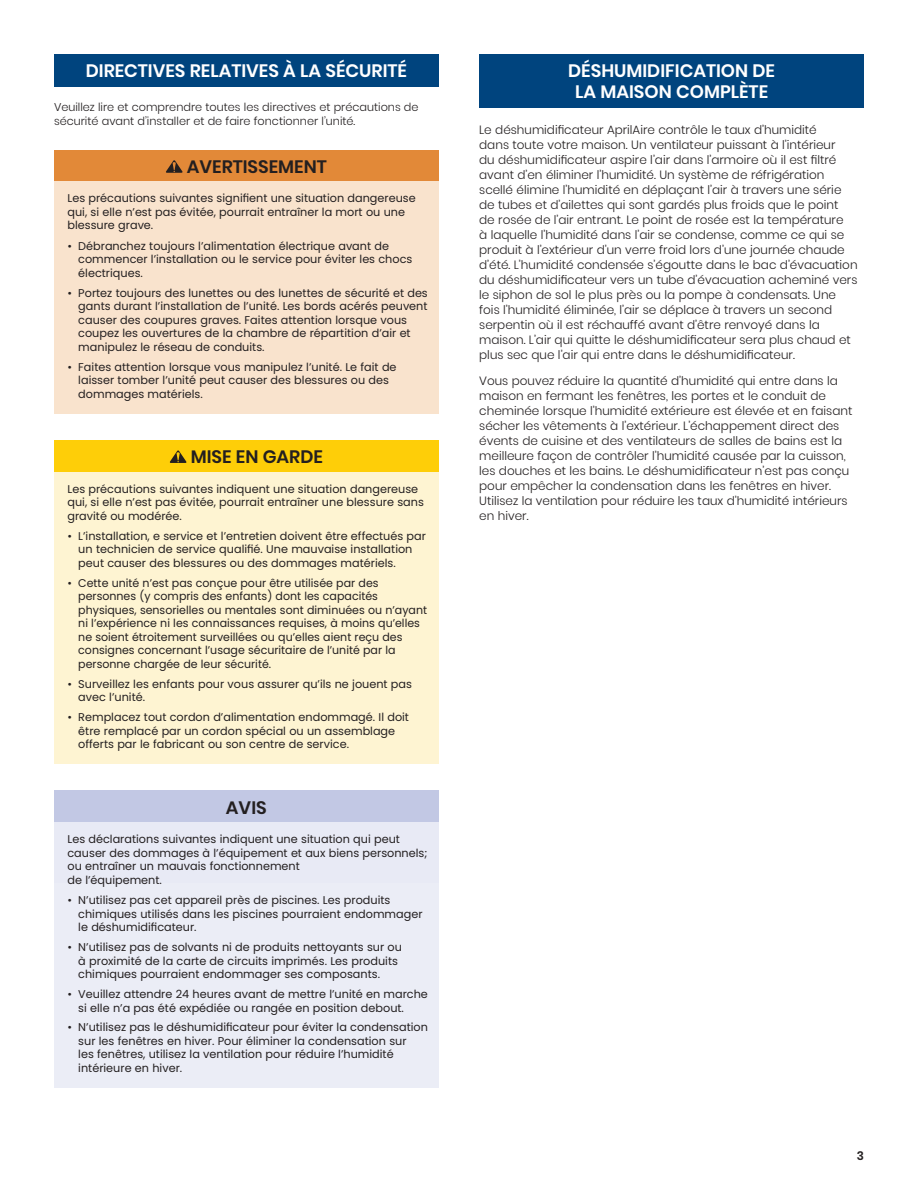
<style>
.page{position:relative;width:918px;height:1188px;background:#fff}
.page>*{position:absolute;margin:0;border:0;box-sizing:border-box;transform-origin:0 0}
.t1{font:600 18px/21px "Poppins";color:#fff;text-align:center}
.t2{font:600 18px "Poppins";color:#231f20}
.t3{font:300 12px/15px "Poppins";color:#231f20}
.t4{font:600 12px "Poppins";color:#231f20}
.t5{font:11.25px/13.5px "Poppins";color:#231f20}
.t6{font:300 11.25px/13.5px "Poppins";color:#231f20}
</style>
<div class="page">
<div style="left:54px;top:54px;width:385px;height:33px;background:#00447e"></div>
<div style="left:54px;top:150px;width:385px;height:32px;background:#e28938"></div>
<svg style="left:166px;top:160px;width:17px;height:13px"></svg>
<div style="left:54px;top:181px;width:385px;height:64px;background:#f9e3cd"></div>
<div style="left:54px;top:229px;width:385px;height:64px;background:#f9e3cd"></div>
<div style="left:54px;top:276px;width:385px;height:90px;background:#f9e3cd"></div>
<div style="left:54px;top:350px;width:385px;height:63px;background:#f9e3cd"></div>
<div style="left:54px;top:440px;width:385px;height:33px;background:#fece08"></div>
<svg style="left:170px;top:450px;width:17px;height:13px"></svg>
<div style="left:54px;top:472px;width:385px;height:63px;background:#fef4d2"></div>
<div style="left:54px;top:519px;width:385px;height:64px;background:#fef4d2"></div>
<div style="left:54px;top:566px;width:385px;height:118px;background:#fef4d2"></div>
<div style="left:54px;top:667px;width:385px;height:50px;background:#fef4d2"></div>
<div style="left:54px;top:700px;width:385px;height:64px;background:#fef4d2"></div>
<div style="left:54px;top:790px;width:385px;height:33px;background:#c2c8e4"></div>
<div style="left:54px;top:822px;width:385px;height:78px;background:#e8eaf5"></div>
<div style="left:54px;top:883px;width:385px;height:64px;background:#ebedf6"></div>
<div style="left:54px;top:930px;width:385px;height:64px;background:#ebedf6"></div>
<div style="left:54px;top:977px;width:385px;height:50px;background:#ebedf6"></div>
<div style="left:54px;top:1010px;width:385px;height:78px;background:#ebedf6"></div>
<div style="left:479px;top:54px;width:385px;height:54px;background:#00447e"></div>
<h1 class="t1" style="left:86px;top:61px;width:323px">DIRECTIVES RELATIVES À LA SÉCURITÉ</h1>
<p class="t6" style="left:54px;top:101px;width:366px">Veuillez lire et comprendre toutes les directives et précautions de sécurité avant d’installer et de faire fonctionner l’unité.</p>
<h1 class="t2" style="left:187px;top:156px;width:142px">AVERTISSEMENT</h1>
<p class="t5" style="left:68px;top:192px;width:350px">Les précautions suivantes signifient une situation dangereuse qui, si elle n’est pas évitée, pourrait entraîner la mort ou une blessure grave.</p>
<p class="t5" style="left:78px;top:239px;width:336px;text-indent:-11px">• Débranchez toujours l’alimentation électrique avant de commencer l’installation ou le service pour éviter les chocs électriques.</p>
<p class="t5" style="left:78px;top:286px;width:351px;text-indent:-11px">• Portez toujours des lunettes ou des lunettes de sécurité et des gants durant l’installation de l’unité. Les bords acérés peuvent causer des coupures graves. Faites attention lorsque vous coupez les ouvertures de la chambre de répartition d’air et manipulez le réseau de conduits.</p>
<p class="t5" style="left:78px;top:360px;width:320px;text-indent:-11px">• Faites attention lorsque vous manipulez l’unité. Le fait de laisser tomber l’unité peut causer des blessures ou des dommages matériels.</p>
<h1 class="t2" style="left:191px;top:446px;width:134px">MISE EN GARDE</h1>
<p class="t5" style="left:68px;top:482px;width:358px">Les précautions suivantes indiquent une situation dangereuse qui, si elle n’est pas évitée, pourrait entraîner une blessure sans gravité ou modérée.</p>
<p class="t5" style="left:78px;top:529px;width:349px;text-indent:-11px">• L’installation, e service et l’entretien doivent être effectués par un technicien de service qualifié. Une mauvaise installation peut causer des blessures ou des dommages matériels.</p>
<p class="t5" style="left:78px;top:576px;width:350px;text-indent:-11px">• Cette unité n’est pas conçue pour être utilisée par des personnes (y compris des enfants) dont les capacités physiques, sensorielles ou mentales sont diminuées ou n’ayant ni l’expérience ni les connaissances requises, à moins qu’elles ne soient étroitement surveillées ou qu’elles aient reçu des consignes concernant l’usage sécuritaire de l’unité par la personne chargée de leur sécurité.</p>
<p class="t5" style="left:78px;top:677px;width:335px;text-indent:-11px">• Surveillez les enfants pour vous assurer qu’ils ne jouent pas avec l’unité.</p>
<p class="t5" style="left:78px;top:711px;width:332px;text-indent:-11px">• Remplacez tout cordon d’alimentation endommagé. Il doit être remplacé par un cordon spécial ou un assemblage offerts par le fabricant ou son centre de service.</p>
<h1 class="t2" style="left:226px;top:797px;width:42px">AVIS</h1>
<p class="t5" style="left:68px;top:833px;width:361px">Les déclarations suivantes indiquent une situation qui peut causer des dommages à l’équipement et aux biens personnels; ou entraîner un mauvais fonctionnement<br>de l’équipement.</p>
<p class="t5" style="left:78px;top:893px;width:346px;text-indent:-11px">• N’utilisez pas cet appareil près de piscines. Les produits chimiques utilisés dans les piscines pourraient endommager le déshumidificateur.</p>
<p class="t5" style="left:78px;top:940px;width:325px;text-indent:-11px">• N’utilisez pas de solvants ni de produits nettoyants sur ou à proximité de la carte de circuits imprimés. Les produits chimiques pourraient endommager ses composants.</p>
<p class="t5" style="left:78px;top:987px;width:351px;text-indent:-11px">• Veuillez attendre 24 heures avant de mettre l’unité en marche si elle n’a pas été expédiée ou rangée en position debout.</p>
<p class="t5" style="left:78px;top:1021px;width:351px;text-indent:-11px">• N’utilisez pas le déshumidificateur pour éviter la condensation sur les fenêtres en hiver. Pour éliminer la condensation sur<br>les fenêtres, utilisez la ventilation pour réduire l’humidité intérieure en hiver.</p>
<h1 class="t1" style="left:568px;top:61px;width:208px">DÉSHUMIDIFICATION DE<br>LA MAISON COMPLÈTE</h1>
<p class="t3" style="left:479px;top:122px;width:380px">Le déshumidificateur AprilAire contrôle le taux d’humidité<br>dans toute votre maison. Un ventilateur puissant à l’intérieur<br>du déshumidificateur aspire l’air dans l’armoire où il est filtré avant d’en éliminer l’humidité. Un système de réfrigération scellé élimine l’humidité en déplaçant l’air à travers une série de tubes et d’ailettes qui sont gardés plus froids que le point<br>de rosée de l’air entrant. Le point de rosée est la température<br>à laquelle l’humidité dans l’air se condense, comme ce qui se produit à l’extérieur d’un verre froid lors d’une journée chaude d’été. L’humidité condensée s’égoutte dans le bac d’évacuation du déshumidificateur vers un tube d’évacuation acheminé vers le siphon de sol le plus près ou la pompe à condensats. Une fois l’humidité éliminée, l’air se déplace à travers un second serpentin où il est réchauffé avant d’être renvoyé dans la maison. L’air qui quitte le déshumidificateur sera plus chaud et plus sec que l’air qui entre dans le déshumidificateur.</p>
<p class="t3" style="left:479px;top:373px;width:375px">Vous pouvez réduire la quantité d’humidité qui entre dans la maison en fermant les fenêtres, les portes et le conduit de cheminée lorsque l’humidité extérieure est élevée et en faisant sécher les vêtements à l’extérieur. L’échappement direct des évents de cuisine et des ventilateurs de salles de bains est la meilleure façon de contrôler l’humidité causée par la cuisson, les douches et les bains. Le déshumidificateur n’est pas conçu pour empêcher la condensation dans les fenêtres en hiver.<br>Utilisez la ventilation pour réduire les taux d’humidité intérieurs en hiver.</p>
<p class="t4" style="left:857px;top:1149px;width:9px">3</p>
</div>
